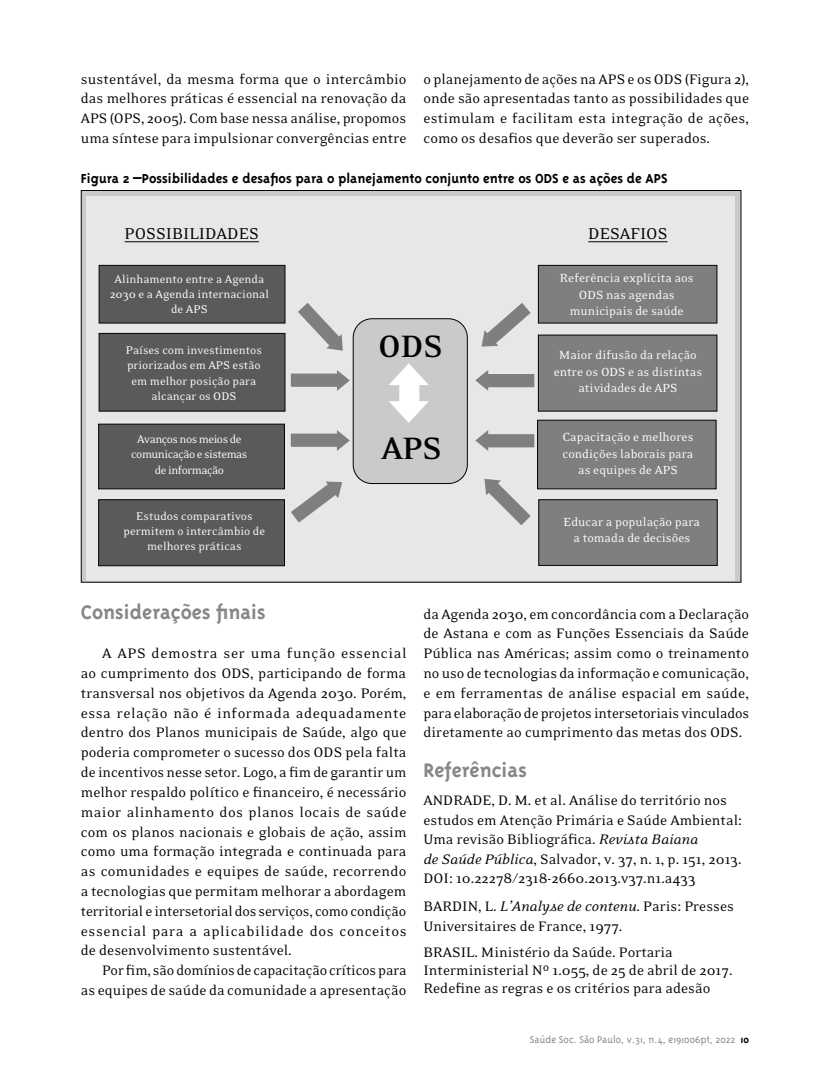
<style>
.page{position:relative;width:830px;height:1085px;background:#fff}
.page>*{position:absolute;margin:0;border:0;box-sizing:border-box;transform-origin:0 0}
.t1{font:700 35.4px "Eidetic Neo";color:#010202}
.t2{font:700 22.5px "Triplex";color:#878787}
.t3{font:18px "Eidetic Neo";color:#010202}
.t4{font:15.75px/19.8px "Eidetic Neo";color:#000;text-align:justify}
.t5{font:700 15px "Triplex";color:#000}
.t6{font:13.5px/16.2px "Eidetic Neo";color:#fff;text-align:center}
.t7{font:12.75px/15.3px "Eidetic Neo";color:#fff;text-align:center}
.t8{font:12.75px/15.3px "Eidetic Neo";letter-spacing:-.04em;color:#fff;text-align:center}
.t9{font:300 11.25px "Triplex";color:#878787}
.s1{font-style:italic}
.s2{font-weight:700;color:#000}
</style>
<div class="page">
<div style="left:81px;top:190px;width:659px;height:392px;background:#cbcaca"></div>
<div style="left:86px;top:196px;width:648px;height:384px;background:#e8e6e6"></div>
<div style="left:538px;top:265px;width:178px;height:58px;background:#7f7f80;border:1px solid #010202"></div>
<div style="left:538px;top:335px;width:178px;height:76px;background:#7f7f80;border:1px solid #010202"></div>
<div style="left:537px;top:420px;width:179px;height:69px;background:#7f7f80;border:1px solid #010202"></div>
<div style="left:538px;top:499px;width:179px;height:66px;background:#7f7f80;border:1px solid #010202"></div>
<div style="left:98px;top:499px;width:186px;height:67px;background:#5a5a5a;border:1px solid #010202"></div>
<div style="left:98px;top:424px;width:186px;height:65px;background:#5a5a5a;border:1px solid #010202"></div>
<div style="left:99px;top:333px;width:186px;height:78px;background:#5a5a5a;border:1px solid #010202"></div>
<div style="left:99px;top:265px;width:186px;height:58px;background:#5a5a5a;border:1px solid #010202"></div>
<div style="left:353px;top:319px;width:114px;height:164px;background:#cbcaca;border-radius:19px"></div>
<div style="left:352px;top:318px;width:115px;height:166px;border:1px solid #010202;border-radius:19px"></div>
<hr style="left:125px;top:241px;width:134px;height:1px;background:#010202">
<hr style="left:588px;top:241px;width:79px;height:1px;background:#010202">
<svg style="left:475px;top:430px;width:59px;height:21px"></svg>
<svg style="left:291px;top:430px;width:59px;height:21px"></svg>
<svg style="left:291px;top:481px;width:51px;height:41px"></svg>
<svg style="left:291px;top:370px;width:59px;height:21px"></svg>
<svg style="left:298px;top:303px;width:44px;height:47px"></svg>
<svg style="left:484px;top:478px;width:46px;height:47px"></svg>
<svg style="left:475px;top:370px;width:59px;height:21px"></svg>
<svg style="left:481px;top:303px;width:49px;height:43px"></svg>
<svg style="left:389px;top:363px;width:39px;height:60px"></svg>
<p class="t4" style="left:81px;top:69px;width:327px">sustentável, da mesma forma que o intercâmbio das melhores práticas é essencial na renovação da APS (OPS, 2005). Com base nessa análise, propomos uma síntese para impulsionar convergências entre</p>
<p class="t4" style="left:423px;top:69px;width:327px">o planejamento de ações na APS e os ODS (Figura 2), onde são apresentadas tanto as possibilidades que estimulam e facilitam esta integração de ações, como os desafios que deverão ser superados.</p>
<p class="t5" style="left:81px;top:169px;width:588px">Figura 2 –Possibilidades e desafios para o planejamento conjunto entre os ODS e as ações de APS</p>
<p class="t3" style="left:125px;top:225px;width:136px">POSSIBILIDADES</p>
<p class="t3" style="left:588px;top:225px;width:81px">DESAFIOS</p>
<p class="t6" style="left:559px;top:271px;width:135px">Referência explícita aos<br>ODS nas agendas municipais de saúde</p>
<p class="t6" style="left:553px;top:347px;width:150px">Maior difusão da relação entre os ODS e as distintas atividades de APS</p>
<p class="t7" style="left:110px;top:271px;width:161px">Alinhamento entre a Agenda<br>2030 e a Agenda internacional de APS</p>
<p class="t7" style="left:126px;top:343px;width:138px">Países com investimentos priorizados em APS estão em melhor posição para alcançar os ODS</p>
<p class="t8" style="left:131px;top:432px;width:118px">Avanços nos meios de comunicação e sistemas de informação</p>
<p class="t7" style="left:123px;top:508px;width:143px">Estudos comparativos permitem o intercâmbio de melhores práticas</p>
<h1 class="t1" style="left:378px;top:328px;width:66px">ODS</h1>
<p class="t6" style="left:562px;top:429px;width:132px">Capacitação e melhores condições laborais para as equipes de APS</p>
<h1 class="t1" style="left:381px;top:430px;width:62px">APS</h1>
<p class="t6" style="left:563px;top:514px;width:138px">Educar a população para a tomada de decisões</p>
<h2 class="t2" style="left:81px;top:599px;width:186px">Considerações finais</h2>
<p class="t4" style="left:81px;top:644px;width:327px;text-indent:21px">A APS demostra ser uma função essencial ao cumprimento dos ODS, participando de forma transversal nos objetivos da Agenda 2030. Porém, essa relação não é informada adequadamente dentro dos Planos municipais de Saúde, algo que poderia comprometer o sucesso dos ODS pela falta de incentivos nesse setor. Logo, a fim de garantir um melhor respaldo político e financeiro, é necessário maior alinhamento dos planos locais de saúde com os planos nacionais e globais de ação, assim como uma formação integrada e continuada para as comunidades e equipes de saúde, recorrendo a tecnologias que permitam melhorar a abordagem territorial e intersetorial dos serviços, como condição essencial para a aplicabilidade dos conceitos de desenvolvimento sustentável.</p>
<p class="t4" style="left:81px;top:960px;width:327px;text-align:right">Por fim, são domínios de capacitação críticos para<br>as equipes de saúde da comunidade a apresentação</p>
<p class="t4" style="left:423px;top:604px;width:327px">da Agenda 2030, em concordância com a Declaração de Astana e com as Funções Essenciais da Saúde Pública nas Américas; assim como o treinamento no uso de tecnologias da informação e comunicação, e em ferramentas de análise espacial em saúde, para elaboração de projetos intersetoriais vinculados diretamente ao cumprimento das metas dos ODS.</p>
<h2 class="t2" style="left:423px;top:757px;width:105px">Referências</h2>
<p class="t4" style="left:423px;top:790px;width:320px;text-align:left">ANDRADE, D. M. et al. Análise do território nos estudos em Atenção Primária e Saúde Ambiental:<br>Uma revisão Bibliográfica. <span class="s1">Revista Baiana<br>de Saúde Pública</span>, Salvador, v. 37, n. 1, p. 151, 2013.<br>DOI: 10.22278/2318-2660.2013.v37.n1.a433</p>
<p class="t4" style="left:423px;top:896px;width:312px">BARDIN, L. <span class="s1">L’Analyse de contenu</span>. Paris: Presses<br>Universitaires de France, 1977.</p>
<p class="t4" style="left:423px;top:943px;width:310px;line-height:18px;text-align:left">BRASIL. Ministério da Saúde. Portaria<br>Interministerial Nº 1.055, de 25 de abril de 2017.<br>Redefine as regras e os critérios para adesão</p>
<p class="t9" style="left:529px;top:1033px;width:220px">Saúde Soc. São Paulo, v.31, n.4, e191006pt, 2022 <span class="s2">10</span></p>
</div>
